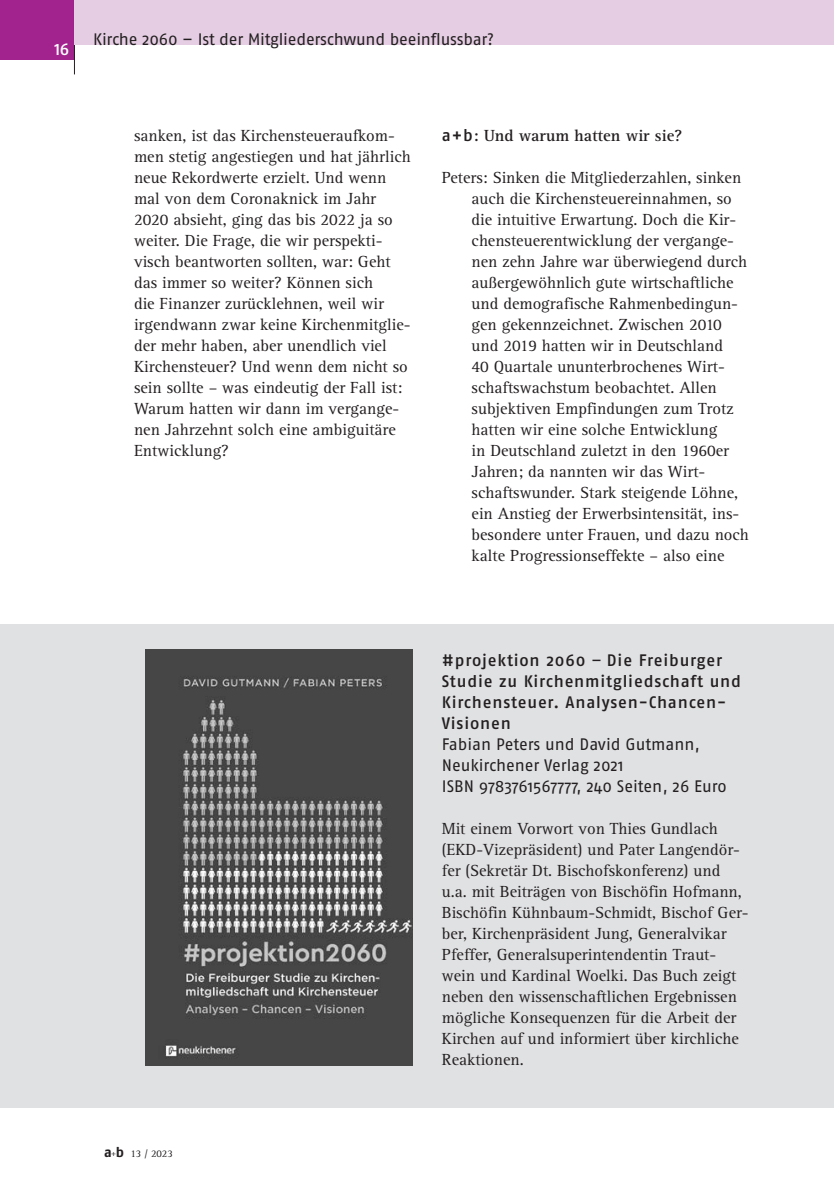
<style>
.page{position:relative;width:834px;height:1181px;background:#fff}
.page>*{position:absolute;margin:0;border:0;box-sizing:border-box;transform-origin:0 0}
._01-6_copy{font:16.62px/21px "Rotis Serif Pro";color:#231f20}
._01_copy{font:16.62px/21px "Rotis Serif Pro";color:#231f20}
._10_Buchbiblio{font:500 16.62px/21px "Fago OT";letter-spacing:.05em;color:#231f20}
._10_Buchbiblio-2{font:16.62px/21px "Fago OT";letter-spacing:-.005em;color:#231f20}
.Kolumnentitel{font:16.62px "Fago OT";letter-spacing:-.01em;color:#231f20}
.Frage{font:700 16.62px "Rotis Serif Pro";color:#231f20}
.t1{font:500 16.62px "Fago OT";color:#fff}
.t2{font:10.5px "Rotis Serif Pro";color:#231f20}
.s1{font-family:"Fago OT";font-weight:500}
.s2{font-family:"Fago OT";font-weight:700;font-size:14px}
.s3{font-weight:400}
</style>
<div class="page">
<div style="left:0;top:0;width:74px;height:60px;background:#a2238e"></div>
<hr style="left:74px;top:0;width:1px;height:74px;background:#231f20">
<div style="left:0;top:623px;width:833px;height:484px;background:#e0e1e3"></div>
<img style="left:146px;top:649px;width:266px;height:416px">
<div style="left:75px;top:0;width:758px;height:45px;background:#e5cee3"></div>
<p class="t1" style="left:54px;top:39px;width:17px">16</p>
<p class="Kolumnentitel" style="left:93px;top:29px;width:402px">Kirche 2060 – Ist der Mitgliederschwund beeinflussbar?</p>
<p class="_01-6_copy" style="left:134px;top:125px;width:278px">sanken, ist das Kirchensteueraufkom&shy;men stetig angestiegen und hat jährlich neue Rekordwerte erzielt. Und wenn mal von dem Coronaknick im Jahr 2020 absieht, ging das bis 2022 ja so weiter. Die Frage, die wir perspekti&shy;visch beantworten sollten, war: Geht das immer so weiter? Können sich<br>die Finanzer zurücklehnen, weil wir irgendwann zwar keine Kirchenmitglie&shy;der mehr haben, aber unendlich viel Kirchensteuer? Und wenn dem nicht so sein sollte – was eindeutig der Fall ist:<br>Warum hatten wir dann im vergange&shy;nen Jahrzehnt solch eine ambiguitäre Entwicklung?</p>
<p class="Frage" style="left:441px;top:125px;width:242px"><span class="s1">a+b</span>: Und warum hatten wir sie?</p>
<p class="_01-6_copy" style="left:471px;top:167px;width:279px;text-indent:-30px">Peters: Sinken die Mitgliederzahlen, sinken auch die Kirchensteuereinnahmen, so die intuitive Erwartung. Doch die Kir&shy;chensteuerentwicklung der vergange&shy;nen zehn Jahre war überwiegend durch außergewöhnlich gute wirtschaftliche und demografische Rahmenbedingun&shy;gen gekennzeichnet. Zwischen 2010 und 2019 hatten wir in Deutschland<br>40 Quartale ununterbrochenes Wirt&shy;schaftswachstum beobachtet. Allen subjektiven Empfindungen zum Trotz hatten wir eine solche Entwicklung<br>in Deutschland zuletzt in den 1960er Jahren; da nannten wir das Wirt&shy;schaftswunder. Stark steigende Löhne, ein Anstieg der Erwerbsintensität, ins&shy;besondere unter Frauen, und dazu noch kalte Progressionseffekte – also eine</p>
<p class="t2" style="left:104px;top:1147px;width:70px"><span class="s2">a</span><sup>+</sup><span class="s2">b</span> 13 / 2023</p>
<p class="_10_Buchbiblio" style="left:441px;top:650px;width:301px">#projektion 2060 <span class="s3">–</span> Die Freiburger<br>Studie zu Kirchenmitgliedschaft und<br>Kirchensteuer. Analysen-Chancen-<br>Visionen</p>
<p class="_10_Buchbiblio-2" style="left:441px;top:734px;width:260px">Fabian Peters und David Gutmann,<br>Neukirchener Verlag 2021</p>
<p class="_10_Buchbiblio-2" style="left:441px;top:776px;width:286px">ISBN 9783761567777, 240 Seiten, 26 Euro</p>
<p class="_01_copy" style="left:441px;top:818px;width:308px">Mit einem Vorwort von Thies Gundlach (EKD-Vizepräsident) und Pater Langendör&shy;fer (Sekretär Dt. Bischofskonferenz) und u.a. mit Beiträgen von Bischöfin Hofmann, Bischöfin Kühnbaum-Schmidt, Bischof Ger&shy;ber, Kirchenpräsident Jung, Generalvikar Pfeffer, Generalsuperintendentin Traut&shy;wein und Kardinal Woelki. Das Buch zeigt neben den wissenschaftlichen Ergebnissen mögliche Konsequenzen für die Arbeit der Kirchen auf und informiert über kirchliche Reaktionen.</p>
</div>
